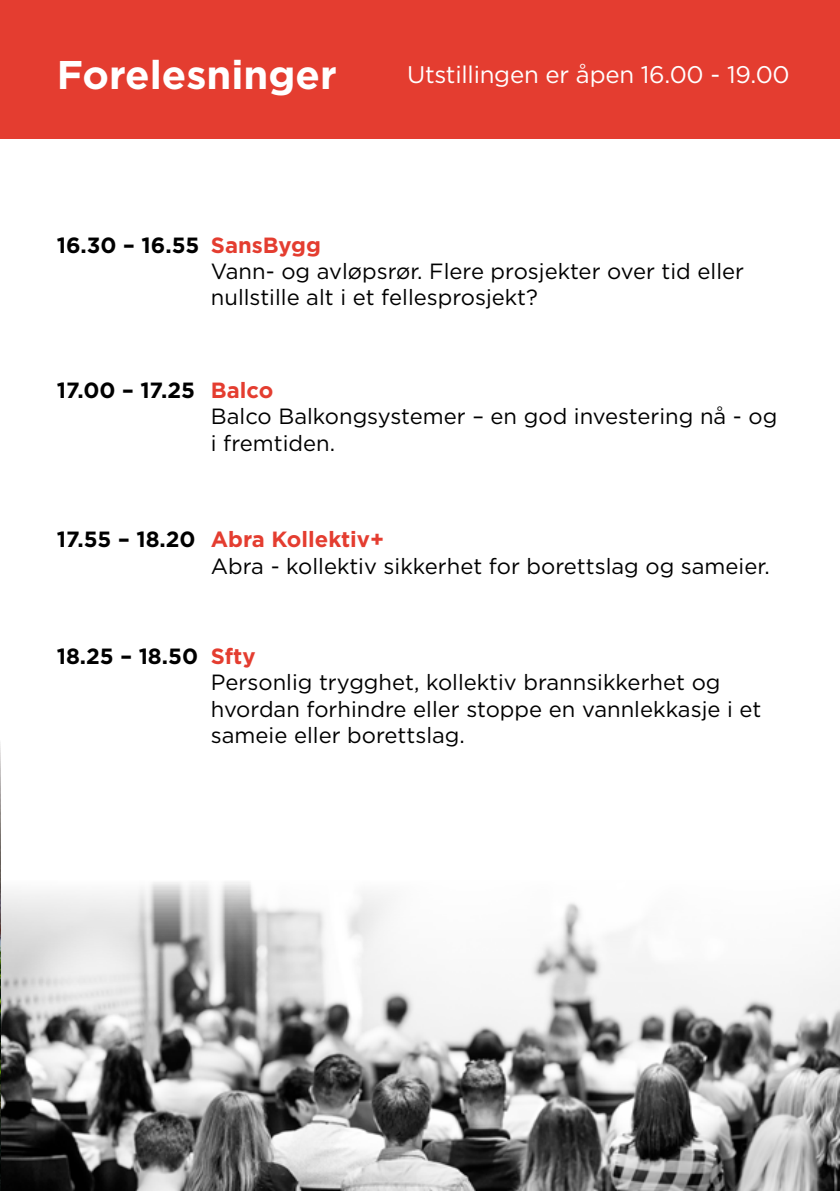
<style>
.page{position:relative;width:840px;height:1191px;background:#fff}
.page>*{position:absolute;margin:0;border:0;box-sizing:border-box;transform-origin:0 0}
.t1{font:700 40px "Gotham";color:#fff}
.t2{font:24px "Gotham";letter-spacing:-.01em;color:#fff}
.t3{font:22px/26.4px "Gotham";color:#000}
.s1{font-weight:700}
.s2{font-weight:700;color:#e43d30}
</style>
<div class="page">
<div style="left:0;top:0;width:839px;height:139px;background:#e43d30"></div>
<img style="left:1px;top:882px;width:838px;height:309px">
<img style="left:0;top:742px;width:1px;height:449px">
<h1 class="t1" style="left:57px;top:49px;width:281px">Forelesninger</h1>
<p class="t2" style="left:407px;top:59px;width:384px">Utstillingen er åpen 16.00 - 19.00</p>
<p class="t3" style="left:211px;top:231px;width:534px;text-indent:-154px"><span class="s1">16.30 – 16.55</span> <span class="s2">SansBygg<br></span>Vann- og avløpsrør. Flere prosjekter over tid eller nullstille alt i et fellesprosjekt?</p>
<p class="t3" style="left:211px;top:376px;width:567px;text-indent:-154px"><span class="s1">17.00 – 17.25</span> <span class="s2">Balco<br></span>Balco Balkongsystemer – en god investering nå - og i fremtiden.</p>
<p class="t3" style="left:211px;top:525px;width:560px;text-indent:-154px"><span class="s1">17.55 – 18.20</span> <span class="s2">Abra Kollektiv+<br></span>Abra - kollektiv sikkerhet for borettslag og sameier.</p>
<p class="t3" style="left:211px;top:642px;width:551px;text-indent:-154px"><span class="s1">18.25 – 18.50</span> <span class="s2">Sfty<br></span>Personlig trygghet, kollektiv brannsikkerhet og hvordan forhindre eller stoppe en vannlekkasje i et sameie eller borettslag.</p>
</div>
